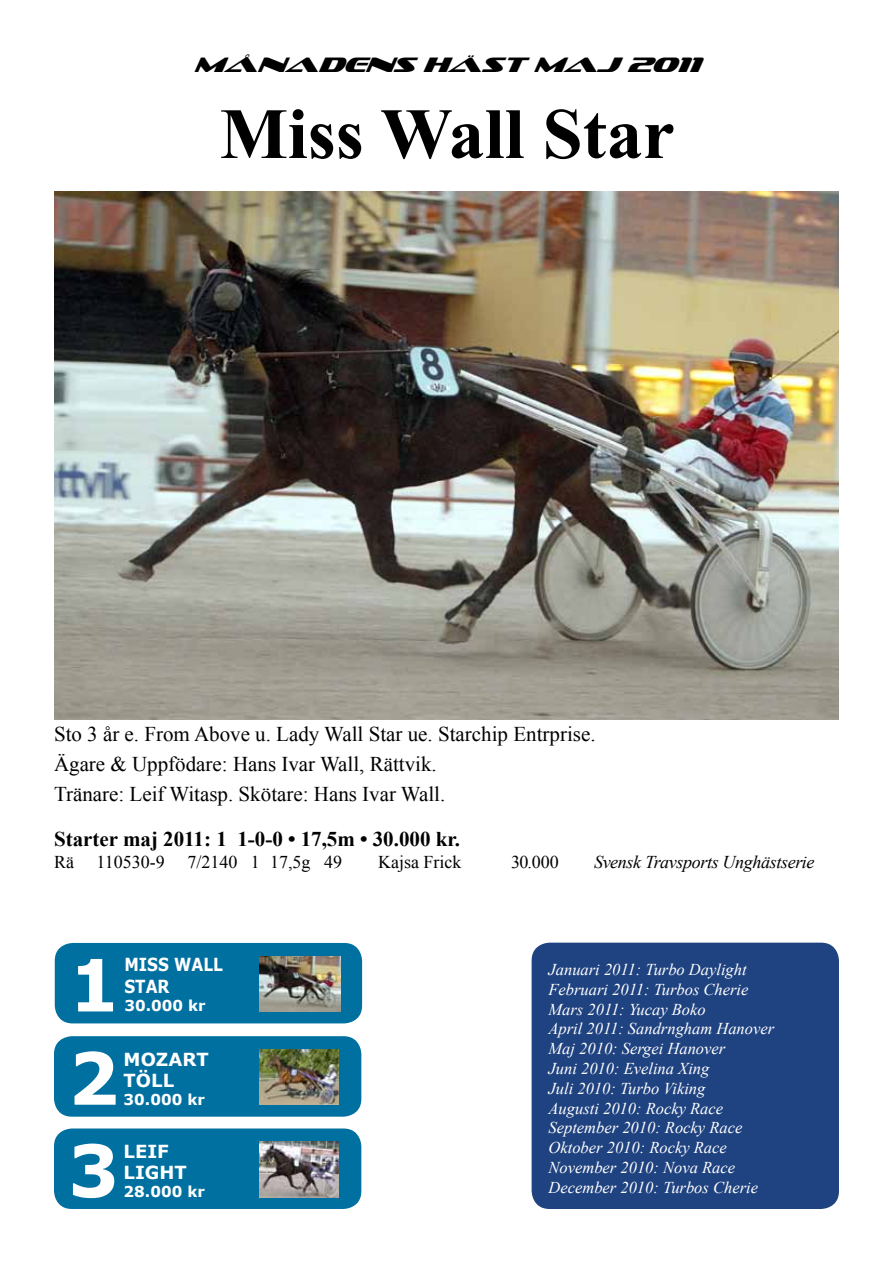
<style>
.page{position:relative;width:893px;height:1263px;background:#fff}
.page>*{position:absolute;margin:0;border:0;box-sizing:border-box;transform-origin:0 0}
.t1{font:700 72px "Times New Roman";color:#000}
.t2{font:700 72px/92.7px "Verdana";color:#fff;text-align:justify}
.t3{font:21px/30px "Times New Roman";color:#000}
.t4{font:700 21px "Times New Roman";color:#000}
.t5{font:italic 21px "Sofachrome";color:#000}
.t6{font:18px "Times New Roman";color:#000}
.t7{font:italic 18px "Times New Roman";letter-spacing:-.02em;color:#000}
.t8{font:700 18px/21.6px "Verdana";color:#fff}
.t9{font:700 18px/21.6px "Verdana";color:#fff;scale:.85 1}
.t10{font:italic 16.5px/19.8px "Times New Roman";color:#fff}
.t11{font:700 15px "Verdana";color:#fff}
</style>
<div class="page">
<div style="left:55px;top:943px;width:307px;height:80px;background:#0070a0;border-radius:18px"></div>
<div style="left:532px;top:943px;width:307px;height:266px;background:#1f4280;border-radius:18px"></div>
<div style="left:54px;top:1036px;width:307px;height:81px;background:#0070a0;border-radius:18px"></div>
<div style="left:54px;top:1128px;width:307px;height:81px;background:#0070a0;border-radius:18px"></div>
<img style="left:54px;top:191px;width:785px;height:528px">
<img style="left:260px;top:956px;width:80px;height:55px">
<img style="left:260px;top:1050px;width:78px;height:54px">
<img style="left:260px;top:1141px;width:78px;height:56px">
<p class="t5" style="left:194px;top:54px;width:506px">MÅNADENS HÄST MAJ 2011</p>
<h1 class="t1" style="left:220px;top:84px;width:456px">Miss Wall Star</h1>
<p class="t3" style="left:54px;top:719px;width:543px">Sto 3 år e. From Above u. Lady Wall Star ue. Starchip Entrprise.<br>Ägare &amp; Uppfödare: Hans Ivar Wall, Rättvik.<br>Tränare: Leif Witasp. Skötare: Hans Ivar Wall.</p>
<p class="t4" style="left:54px;top:824px;width:408px">Starter maj 2011: 1 1-0-0 • 17,5m • 30.000 kr.</p>
<p class="t6" style="left:54px;top:849px;width:21px">Rä</p>
<p class="t6" style="left:96px;top:849px;width:70px">110530-9</p>
<p class="t6" style="left:187px;top:849px;width:156px">7/2140 1 17,5g 49</p>
<p class="t6" style="left:378px;top:849px;width:85px">Kajsa Frick</p>
<p class="t6" style="left:511px;top:849px;width:49px">30.000</p>
<p class="t7" style="left:594px;top:849px;width:222px">Svensk Travsports Unghästserie</p>
<h1 class="t2" style="left:68px;top:937px;width:53px">1<br>2<br>3</h1>
<p class="t9" style="left:124px;top:953px;width:117px">MISS WALL<br>STAR</p>
<p class="t11" style="left:124px;top:995px;width:83px">30.000 kr</p>
<p class="t8" style="left:124px;top:1048px;width:87px">MOZART<br>TÖLL</p>
<p class="t11" style="left:124px;top:1089px;width:83px">30.000 kr</p>
<p class="t8" style="left:124px;top:1140px;width:65px">LEIF<br>LIGHT</p>
<p class="t11" style="left:124px;top:1181px;width:83px">28.000 kr</p>
<p class="t10" style="left:549px;top:959px;width:227px">Januari 2011: Turbo Daylight<br>Februari 2011: Turbos Cherie<br>Mars 2011: Yucay Boko<br>April 2011: Sandrngham Hanover<br>Maj 2010: Sergei Hanover<br>Juni 2010: Evelina Xing<br>Juli 2010: Turbo Viking<br>Augusti 2010: Rocky Race<br>September 2010: Rocky Race<br>Oktober 2010: Rocky Race<br>November 2010: Nova Race<br>December 2010: Turbos Cherie</p>
</div>
